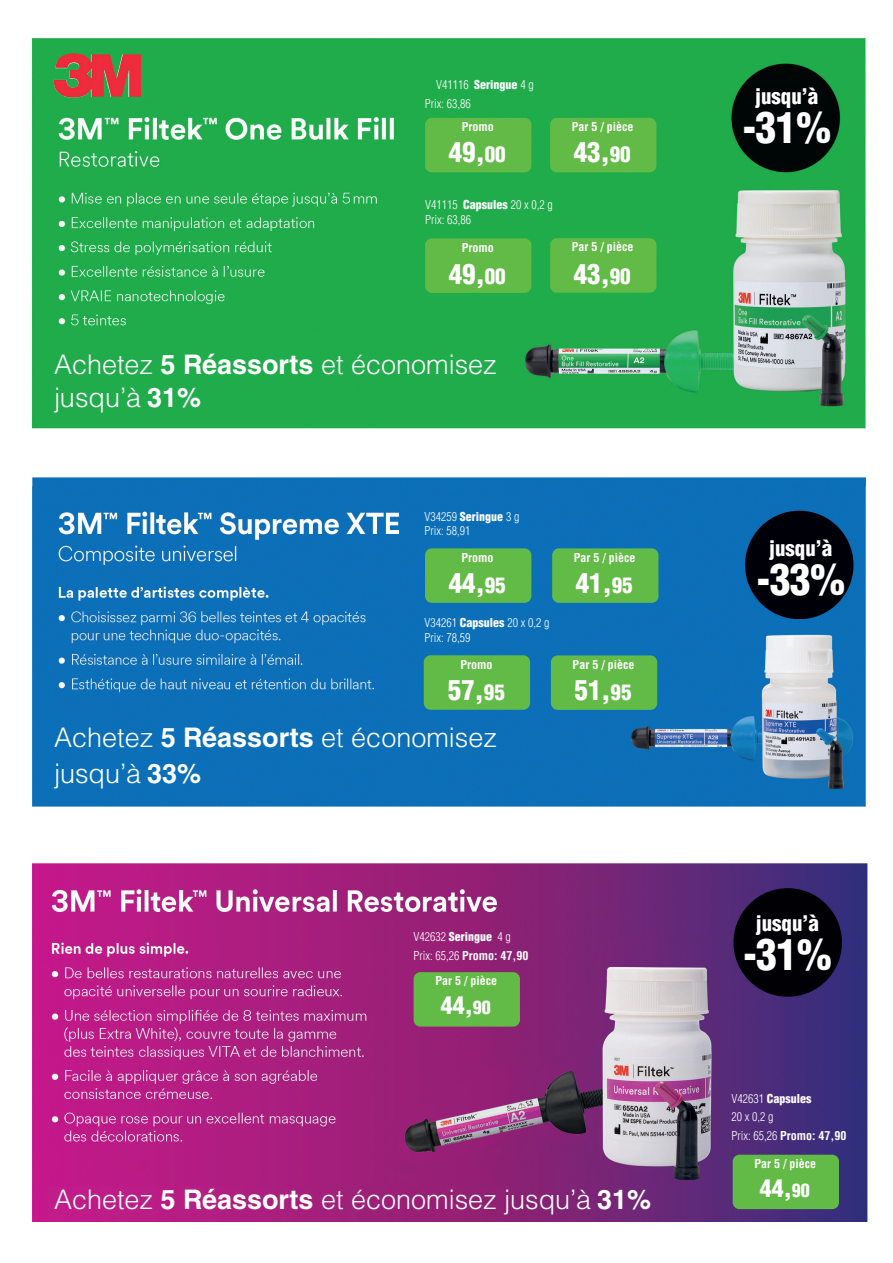
<style>
.page{position:relative;width:893px;height:1263px;background:#fff}
.page>*{position:absolute;margin:0;border:0;box-sizing:border-box;transform-origin:0 0}
.t1{font:900 condensed 42px "Helvetica LT Std";color:#fff}
.t2{font:300 27px/32.4px "Helvetica LT Std";color:#fff}
.t3{font:900 condensed 27px "Helvetica LT Std";color:#fff}
.t4{font:900 condensed 24px "Helvetica LT Std";color:#fff}
.t5{font:900 condensed 21px "Helvetica LT Std";color:#fff}
.t6{font:300 condensed 12px/18.6px "Helvetica LT Std";color:#fff}
.t7{font:700 condensed 12px "Helvetica LT Std";color:#fff}
.s1{font-weight:900}
.s2{font-size:21px}
.s3{font-weight:700}
.s4{font-size:18px}
</style>
<div class="page">
<img style="left:31px;top:38px;width:837px;height:1183px">
<div style="left:414px;top:972px;width:106px;height:54px;background:#62bb46;border-radius:7px"></div>
<div style="left:733px;top:1155px;width:106px;height:54px;background:#62bb46;border-radius:7px"></div>
<div style="left:425px;top:238px;width:106px;height:55px;background:#62bb46;border-radius:7px"></div>
<div style="left:552px;top:548px;width:106px;height:55px;background:#62bb46;border-radius:7px"></div>
<div style="left:551px;top:655px;width:106px;height:55px;background:#62bb46;border-radius:7px"></div>
<div style="left:425px;top:548px;width:106px;height:55px;background:#62bb46;border-radius:7px"></div>
<div style="left:424px;top:655px;width:106px;height:55px;background:#62bb46;border-radius:7px"></div>
<div style="left:550px;top:118px;width:106px;height:54px;background:#62bb46;border-radius:7px"></div>
<div style="left:550px;top:238px;width:106px;height:55px;background:#62bb46;border-radius:7px"></div>
<div style="left:425px;top:118px;width:106px;height:54px;background:#62bb46;border-radius:7px"></div>
<img style="left:54px;top:53px;width:87px;height:45px">
<p class="t6" style="left:425px;top:75px;width:110px;text-indent:11px">V41116 <span class="s1">Seringue</span> 4 g<br>Prix: 63,86</p>
<p class="t7" style="left:462px;top:119px;width:34px">Promo</p>
<h2 class="t3" style="left:449px;top:135px;width:58px">49,<span class="s2">00</span></h2>
<p class="t6" style="left:425px;top:198px;width:129px;line-height:14.4px">V41115 <span class="s1">Capsules</span> 20 x 0,2 g<br>Prix: 63,86</p>
<p class="t7" style="left:462px;top:240px;width:34px">Promo</p>
<h2 class="t3" style="left:449px;top:257px;width:58px">49,<span class="s2">00</span></h2>
<p class="t7" style="left:572px;top:119px;width:63px">Par 5 / pièce</p>
<h2 class="t3" style="left:574px;top:135px;width:58px">43,<span class="s2">90</span></h2>
<p class="t7" style="left:572px;top:239px;width:63px">Par 5 / pièce</p>
<h2 class="t3" style="left:574px;top:257px;width:58px">43,<span class="s2">90</span></h2>
<h2 class="t2" style="left:54px;top:348px;width:444px">Achetez <span class="s3">5 Réassorts</span> et économisez jusqu’à <span class="s3">31%</span></h2>
<p class="t6" style="left:424px;top:509px;width:96px;line-height:14.4px">V34259 <span class="s1">Seringue</span> 3 g<br>Prix: 58,91</p>
<p class="t7" style="left:462px;top:550px;width:34px">Promo</p>
<h2 class="t3" style="left:449px;top:566px;width:58px">44,<span class="s2">95</span></h2>
<p class="t6" style="left:424px;top:616px;width:126px;line-height:14.4px">V34261 <span class="s1">Capsules</span> 20 x 0,2 g<br>Prix: 78,59</p>
<p class="t7" style="left:460px;top:657px;width:34px">Promo</p>
<h2 class="t3" style="left:448px;top:673px;width:58px">57,<span class="s2">95</span></h2>
<h2 class="t2" style="left:54px;top:719px;width:444px;line-height:36px">Achetez <span class="s3">5 Réassorts</span> et économisez jusqu’à <span class="s3">33%</span></h2>
<p class="t7" style="left:574px;top:550px;width:63px">Par 5 / pièce</p>
<h2 class="t3" style="left:576px;top:566px;width:58px">41,<span class="s2">95</span></h2>
<p class="t7" style="left:573px;top:657px;width:63px">Par 5 / pièce</p>
<h2 class="t3" style="left:574px;top:673px;width:58px">51,<span class="s2">95</span></h2>
<p class="t6" style="left:414px;top:927px;width:116px">V42632 <span class="s1">Seringue</span> 4 g<br>Prix: 65,26 <span class="s3">Promo: 47,90</span></p>
<p class="t7" style="left:435px;top:973px;width:63px">Par 5 / pièce</p>
<h3 class="t4" style="left:441px;top:990px;width:51px">44,<span class="s4">90</span></h3>
<h2 class="t2" style="left:54px;top:1183px;width:599px">Achetez <span class="s3">5 Réassorts</span> et économisez jusqu’à <span class="s3">31%</span></h2>
<h3 class="t5" style="left:755px;top:83px;width:64px">jusqu’à</h3>
<h1 class="t1" style="left:742px;top:101px;width:90px">-31%</h1>
<h3 class="t5" style="left:769px;top:535px;width:64px">jusqu’à</h3>
<h1 class="t1" style="left:756px;top:553px;width:90px">-33%</h1>
<h3 class="t5" style="left:756px;top:909px;width:64px">jusqu’à</h3>
<h1 class="t1" style="left:743px;top:927px;width:90px">-31%</h1>
<p class="t6" style="left:731px;top:1089px;width:116px">V42631 <span class="s1">Capsules<br></span>20 x 0,2 g<br>Prix: 65,26 <span class="s3">Promo: 47,90</span></p>
<p class="t7" style="left:754px;top:1156px;width:63px">Par 5 / pièce</p>
<h3 class="t4" style="left:760px;top:1173px;width:51px">44,<span class="s4">90</span></h3>
</div>
